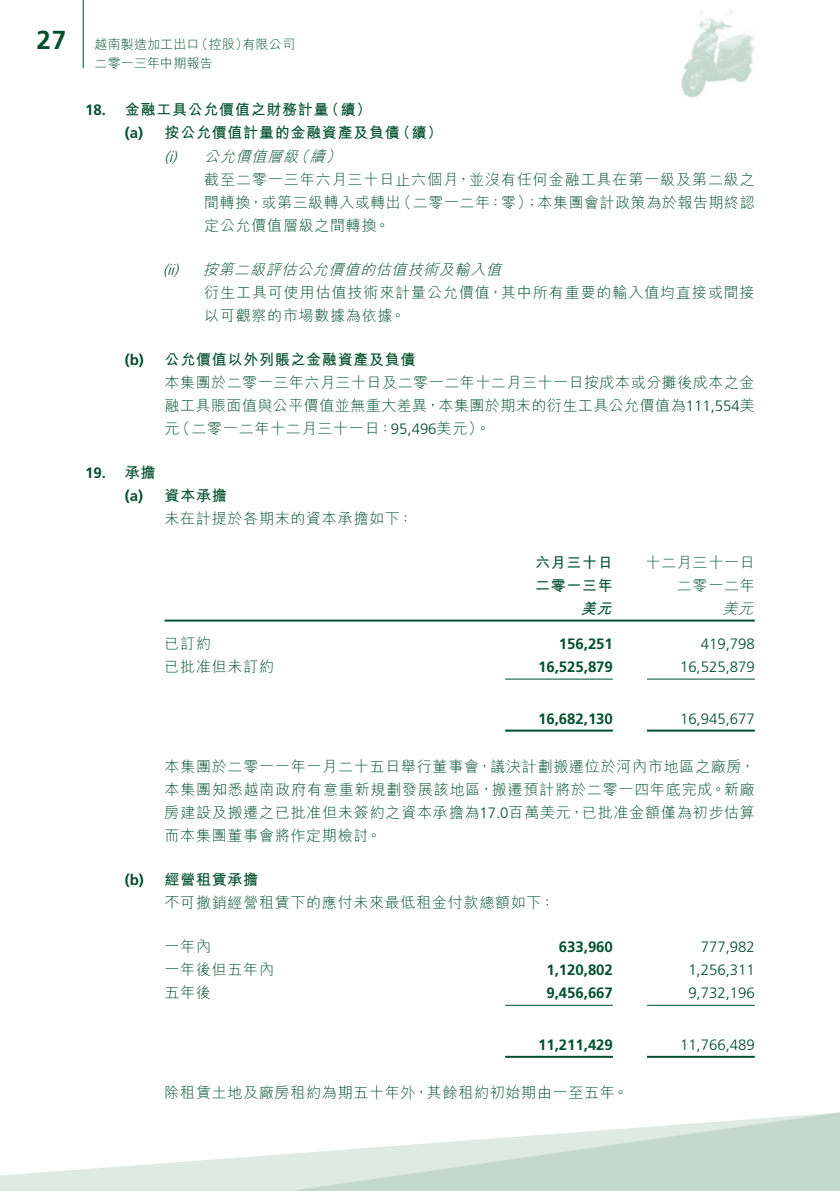
<style>
.page{position:relative;width:840px;height:1191px;background:#fff}
.page>*{position:absolute;margin:0;border:0;box-sizing:border-box;transform-origin:0 0}
.t1{font:700 26px "Frutiger LT Std";color:#00502e}
.Notes{font:300 15px/23px "M Hei HK";letter-spacing:.05em;color:#00502e}
.Notes-2{font:300 15px "Frutiger LT Std";color:#00502e}
.Notes-3{font:700 15px "Frutiger LT Std";color:#00502e}
.Notes_HD2{font:700 15px "M Hei HK";letter-spacing:.05em;color:#00502e}
.Notes-4{font:300 15px "M Hei HK";letter-spacing:.03em;color:#00502e}
.Notes_HD3{font:italic 300 15px "M Hei HK";color:#00502e}
.Notes_HD1{font:700 15px "M Hei HK";letter-spacing:.05em;color:#00502e}
.Notes_HD2-2{font:700 15px "Frutiger LT Std";color:#00502e}
.Notes-5{font:700 15px "M Hei HK";letter-spacing:.05em;color:#00502e}
.Notes_HD3-2{font:italic 300 15px "Frutiger LT Std";color:#00502e}
.Notes_HD1-2{font:700 15px "Frutiger LT Std";color:#00502e}
.Notes-6{font:italic 300 15px "M Hei HK";color:#00502e}
.Notes-7{font:italic 700 15px "M Hei HK";color:#00502e}
.t2{font:300 13px/19px "M Hei HK";letter-spacing:.01em;color:#00502e}
.s1{font-family:"Frutiger LT Std"}
</style>
<div class="page">
<svg style="left:0;top:1168px;width:96px;height:23px;fill:#deebe5"></svg>
<svg style="left:96px;top:1112px;width:743px;height:79px"></svg>
<hr style="left:83px;top:0;width:1px;height:68px;background:#00502e">
<img style="left:681px;top:9px;width:73px;height:89px">
<svg style="left:488px;top:621px;width:141px;height:59px"></svg>
<hr style="left:164px;top:619px;width:324px;height:2px;background:#00502e">
<hr style="left:488px;top:619px;width:141px;height:2px;background:#00502e">
<hr style="left:629px;top:619px;width:125px;height:2px;background:#00502e">
<hr style="left:505px;top:678px;width:107px;height:1px;background:#00502e">
<hr style="left:646px;top:678px;width:108px;height:1px;background:#00502e">
<hr style="left:505px;top:729px;width:107px;height:2px;background:#00502e">
<hr style="left:646px;top:729px;width:108px;height:2px;background:#00502e">
<svg style="left:505px;top:1004px;width:108px;height:2px"></svg>
<hr style="left:505px;top:1004px;width:107px;height:1px;background:#00502e">
<hr style="left:646px;top:1004px;width:108px;height:1px;background:#00502e">
<hr style="left:505px;top:1055px;width:107px;height:2px;background:#00502e">
<hr style="left:646px;top:1055px;width:108px;height:2px;background:#00502e">
<h1 class="t1" style="left:37px;top:25px;width:31px">27</h1>
<p class="t2" style="left:195px;top:35px;width:55px">（控股）</p>
<p class="t2" style="left:94px;top:35px;width:120px">越南製造加工出口二零一三年中期報告</p>
<p class="t2" style="left:242px;top:35px;width:54px">有限公司</p>
<p class="Notes_HD1-2" style="left:85px;top:101px;width:22px">18.</p>
<p class="Notes_HD1-2" style="left:85px;top:463px;width:22px">19.</p>
<p class="Notes_HD1" style="left:125px;top:99px;width:205px">金融工具公允價值之財務計量</p>
<p class="Notes_HD1" style="left:324px;top:99px;width:49px">（續(</p>
<p class="Notes_HD2-2" style="left:125px;top:124px;width:20px">)a(</p>
<p class="Notes_HD2-2" style="left:125px;top:350px;width:21px">b( )</p>
<p class="Notes_HD2" style="left:164px;top:122px;width:237px">按公允價值計量的金融資產及負債</p>
<p class="Notes_HD2" style="left:395px;top:122px;width:49px">（續(</p>
<p class="Notes_HD3-2" style="left:164px;top:148px;width:18px">)i(</p>
<p class="Notes_HD3-2" style="left:163px;top:261px;width:21px">)i i(</p>
<p class="Notes_HD3" style="left:310px;top:148px;width:20px">續</p>
<p class="Notes_HD3" style="left:293px;top:148px;width:20px">（</p>
<p class="Notes_HD3" style="left:325px;top:148px;width:20px">(</p>
<p class="Notes_HD3" style="left:204px;top:148px;width:99px">公允價值層級</p>
<p class="Notes" style="left:204px;top:167px;width:551px;text-align:right">截至二零一三年六月三十日止六個月，並沒有任何金融工具在第一級及第二級之（二零一二年：零）；本集團會計政策為於報告期終認</p>
<p class="Notes" style="left:204px;top:190px;width:198px">間轉換，或第三級轉入或轉出定公允價值層級之間轉換。</p>
<p class="Notes_HD3" style="left:203px;top:261px;width:303px">按第二級評估公允價值的估值技術及輸入值</p>
<p class="Notes" style="left:204px;top:280px;width:551px">衍生工具可使用估值技術來計量公允價值，其中所有重要的輸入值均直接或間接以可觀察的市場數據為依據。</p>
<p class="Notes_HD2" style="left:164px;top:348px;width:252px">公允價值以外列賬之金融資產及負債</p>
<p class="Notes" style="left:164px;top:370px;width:591px">本集團於二零一三年六月三十日及二零一二年十二月三十一日按成本或分攤後成本之金</p>
<p class="Notes-4" style="left:164px;top:397px;width:591px">融工具賬面值與公平價值並無重大差異，本集團於期末的衍生工具公允價值為<span class="s1">111,554</span>美</p>
<p class="Notes" style="left:175px;top:416px;width:317px">（二零一二年十二月三十一日：<span class="s1">95,496</span>美元。(</p>
<p class="Notes" style="left:164px;top:416px;width:16px">元</p>
<p class="Notes_HD1" style="left:125px;top:461px;width:32px">承擔</p>
<p class="Notes_HD2-2" style="left:125px;top:486px;width:20px">)a(</p>
<p class="Notes_HD2" style="left:164px;top:484px;width:64px">資本承擔</p>
<p class="Notes" style="left:164px;top:506px;width:250px">未在計提於各期末的資本承擔如下：</p>
<p class="Notes" style="left:164px;top:631px;width:48px">已訂約</p>
<p class="Notes" style="left:164px;top:654px;width:111px">已批准但未訂約</p>
<p class="Notes-5" style="left:534px;top:551px;width:79px">六月三十日</p>
<p class="Notes" style="left:645px;top:550px;width:111px">十二月三十一日</p>
<p class="Notes-5" style="left:534px;top:574px;width:79px">二零一三年</p>
<p class="Notes" style="left:676px;top:573px;width:79px">二零一二年</p>
<p class="Notes-7" style="left:580px;top:597px;width:37px">美元</p>
<p class="Notes-6" style="left:722px;top:600px;width:36px">美元</p>
<p class="Notes-3" style="left:558px;top:634px;width:56px">156,251</p>
<p class="Notes-2" style="left:700px;top:635px;width:56px">419,798</p>
<p class="Notes-3" style="left:538px;top:657px;width:76px">16,525,879</p>
<p class="Notes-2" style="left:679px;top:658px;width:76px">16,525,879</p>
<p class="Notes_HD2-2" style="left:125px;top:871px;width:21px">b( )</p>
<p class="Notes-3" style="left:538px;top:709px;width:76px">16,682,130</p>
<p class="Notes" style="left:164px;top:754px;width:591px;text-align:justify">本集團於二零一一年一月二十五日舉行董事會，議決計劃搬遷位於河內市地區之廠房，本集團知悉越南政府有意重新規劃發展該地區，搬遷預計將於二零一四年底完成。新廠房建設及搬遷之已批准但未簽約之資本承擔為<span class="s1">17.0</span>百萬美元，已批准金額僅為初步估算而本集團董事會將作定期檢討。</p>
<p class="Notes_HD2" style="left:164px;top:868px;width:95px">經營租賃承擔</p>
<p class="Notes-2" style="left:679px;top:710px;width:76px">16,945,677</p>
<p class="Notes" style="left:164px;top:890px;width:391px">不可撤銷經營租賃下的應付未來最低租金付款總額如下：</p>
<p class="Notes" style="left:164px;top:934px;width:48px">一年內</p>
<p class="Notes-3" style="left:558px;top:938px;width:56px">633,960</p>
<p class="Notes-2" style="left:700px;top:938px;width:56px">777,982</p>
<p class="Notes" style="left:164px;top:957px;width:111px">一年後但五年內</p>
<p class="Notes-3" style="left:546px;top:961px;width:68px">1,120,802</p>
<p class="Notes-2" style="left:688px;top:961px;width:68px">1,256,311</p>
<p class="Notes" style="left:164px;top:980px;width:48px">五年後</p>
<p class="Notes-3" style="left:546px;top:984px;width:68px">9,456,667</p>
<p class="Notes-2" style="left:688px;top:984px;width:68px">9,732,196</p>
<p class="Notes-3" style="left:538px;top:1036px;width:76px">11,211,429</p>
<p class="Notes" style="left:164px;top:1080px;width:465px">除租賃土地及廠房租約為期五十年外，其餘租約初始期由一至五年。</p>
<p class="Notes-2" style="left:679px;top:1036px;width:76px">11,766,489</p>
</div>
